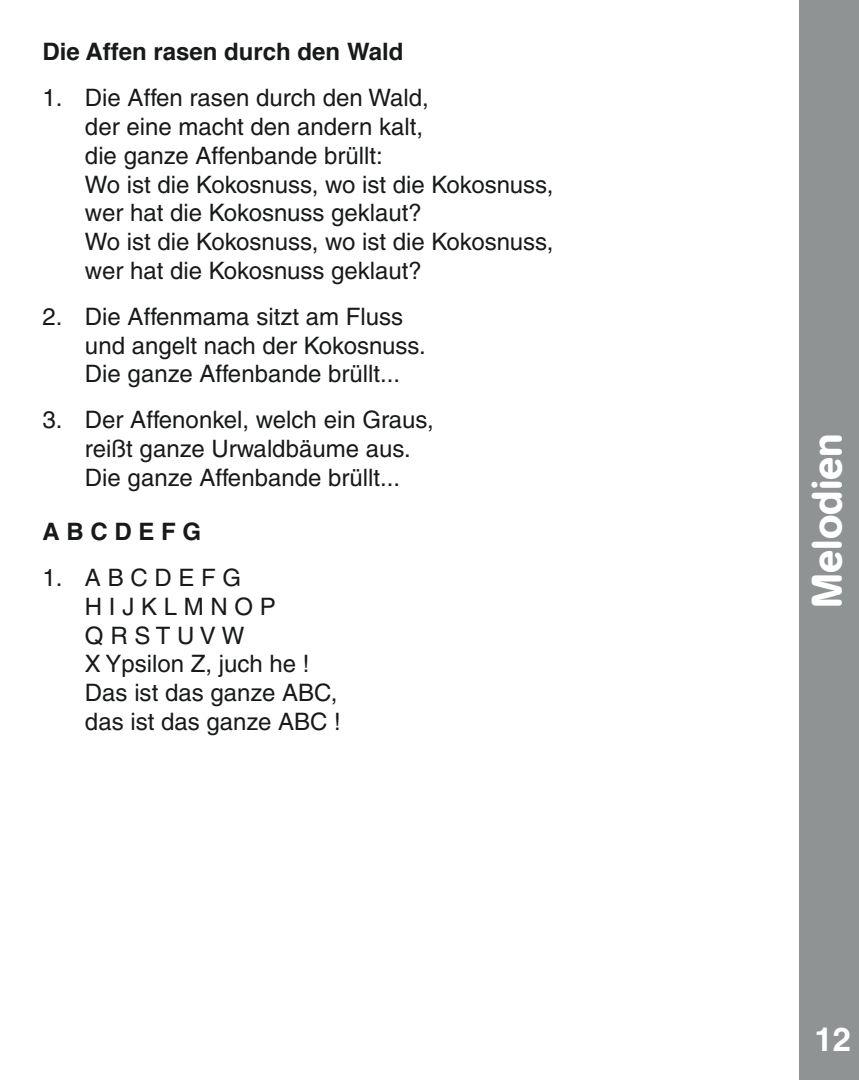
<style>
.page{position:relative;width:859px;height:1080px;background:#fff}
.page>*{position:absolute;margin:0;border:0;box-sizing:border-box;transform-origin:0 0}
.t1{font:500 42px "AG Book Rounded";color:#fff}
.t2{font:700 33px "Helvetica";color:#fff}
.t3{font:500 24px/28.8px "Helvetica";color:#171a19}
.t4{font:700 24px "Helvetica";color:#171a19}
.t5{font:700 24px "Helvetica";color:#171a19}
</style>
<div class="page">
<div style="left:799px;top:0;width:60px;height:1080px;background:#8f9394"></div>
<p class="t4" style="left:42px;top:33px;width:362px">Die Affen rasen durch den Wald</p>
<p class="t3" style="left:85px;top:83px;width:470px;text-indent:-43px">1. Die Affen rasen durch den Wald,<br>der eine macht den andern kalt,<br>die ganze Affenbande brüllt:<br>Wo ist die Kokosnuss, wo ist die Kokosnuss, wer hat die Kokosnuss geklaut?<br>Wo ist die Kokosnuss, wo ist die Kokosnuss, wer hat die Kokosnuss geklaut?</p>
<p class="t3" style="left:85px;top:302px;width:342px;text-indent:-43px">2. Die Affenmama sitzt am Fluss und angelt nach der Kokosnuss.<br>Die ganze Affenbande brüllt...</p>
<p class="t3" style="left:85px;top:405px;width:350px;text-indent:-43px">3. Der Affenonkel, welch ein Graus, reißt ganze Urwaldbäume aus.<br>Die ganze Affenbande brüllt...</p>
<p class="t5" style="left:42px;top:517px;width:160px">A B C D E F G</p>
<p class="t3" style="left:85px;top:563px;width:257px;text-indent:-43px">1. ABCDEFG<br>HIJKLMNOP<br>QRSTUVW<br>X Ypsilon Z, juch he !<br>Das ist das ganze ABC, das ist das ganze ABC !</p>
<h1 class="t1" style="left:802px;top:608px;width:176px;rotate:-90deg">Melodien</h1>
<h2 class="t2" style="left:814px;top:1020px;width:38px">12</h2>
</div>
